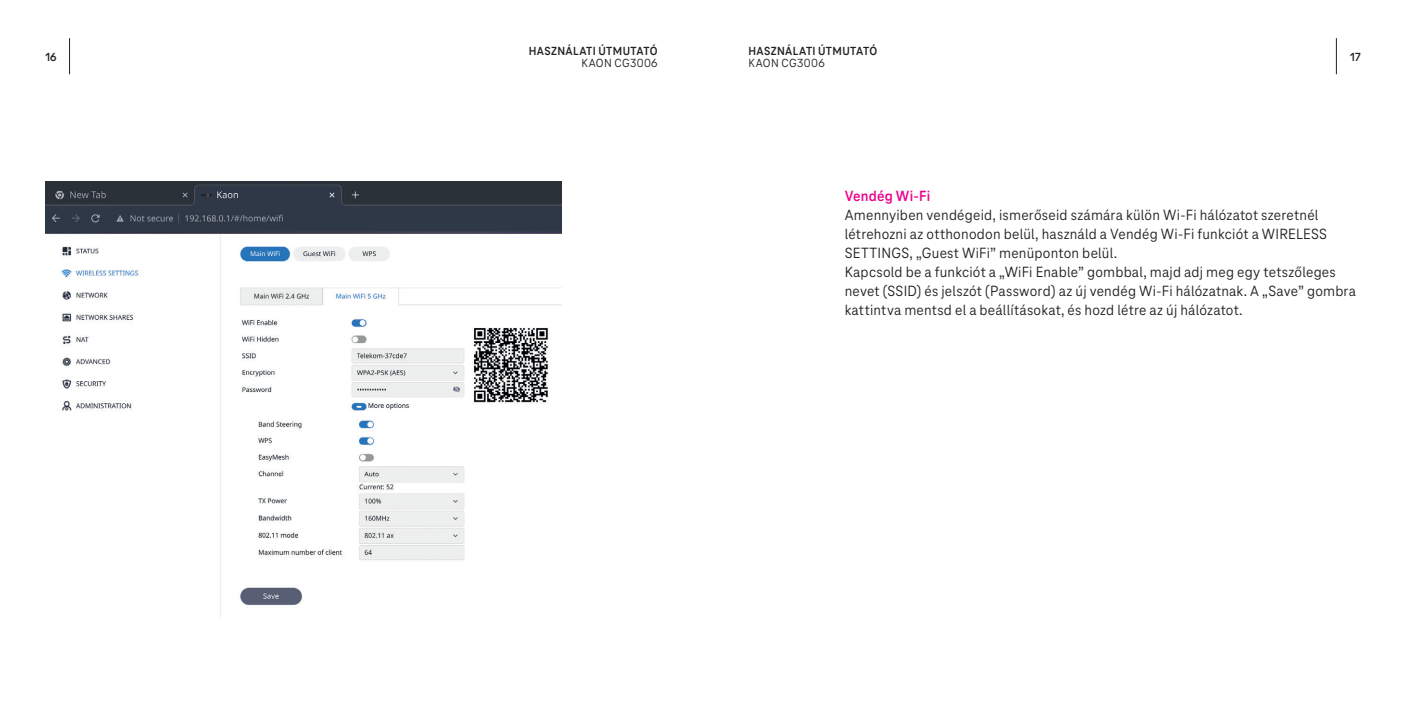
<style>
.page{position:relative;width:1406px;height:703px;background:#fff}
.page>*{position:absolute;margin:0;border:0;box-sizing:border-box;transform-origin:0 0}
.t1{font:15.4px/19px "Tele Neo";letter-spacing:.015em;color:#231f20}
.t2{font:700 15.4px "Tele Neo";letter-spacing:.015em;color:#ed028c}
.t3{font:700 12.2px "Tele Neo";letter-spacing:.03em;color:#231f20}
.t4{font:12.2px "Tele Neo";letter-spacing:.035em;color:#231f20}
</style>
<div class="page">
<hr style="left:69px;top:38px;width:1px;height:36px;background:#231f20">
<hr style="left:1336px;top:38px;width:1px;height:36px;background:#231f20">
<img style="left:45px;top:181px;width:516px;height:438px">
<p class="t3" style="left:529px;top:44px;width:130px">HASZNÁLATI ÚTMUTATÓ</p>
<p class="t4" style="left:581px;top:56px;width:78px">KAON CG3006</p>
<p class="t3" style="left:748px;top:44px;width:130px">HASZNÁLATI ÚTMUTATÓ</p>
<p class="t4" style="left:748px;top:56px;width:78px">KAON CG3006</p>
<p class="t3" style="left:45px;top:50px;width:13px">16</p>
<p class="t3" style="left:1350px;top:50px;width:12px">17</p>
<p class="t2" style="left:845px;top:187px;width:87px">Vendég Wi-Fi</p>
<p class="t1" style="left:845px;top:206px;width:484px">Amennyiben vendégeid, ismerőseid számára külön Wi-Fi hálózatot szeretnél létrehozni az otthonodon belül, használd a Vendég Wi-Fi funkciót a WIRELESS<br>SETTINGS, „Guest WiFi” menüponton belül.</p>
<p class="t1" style="left:845px;top:263px;width:513px">Kapcsold be a funkciót a „WiFi Enable” gombbal, majd adj meg egy tetszőleges nevet (SSID) és jelszót (Password) az új vendég Wi-Fi hálózatnak. A „Save” gombra kattintva mentsd el a beállításokat, és hozd létre az új hálózatot.</p>
</div>
